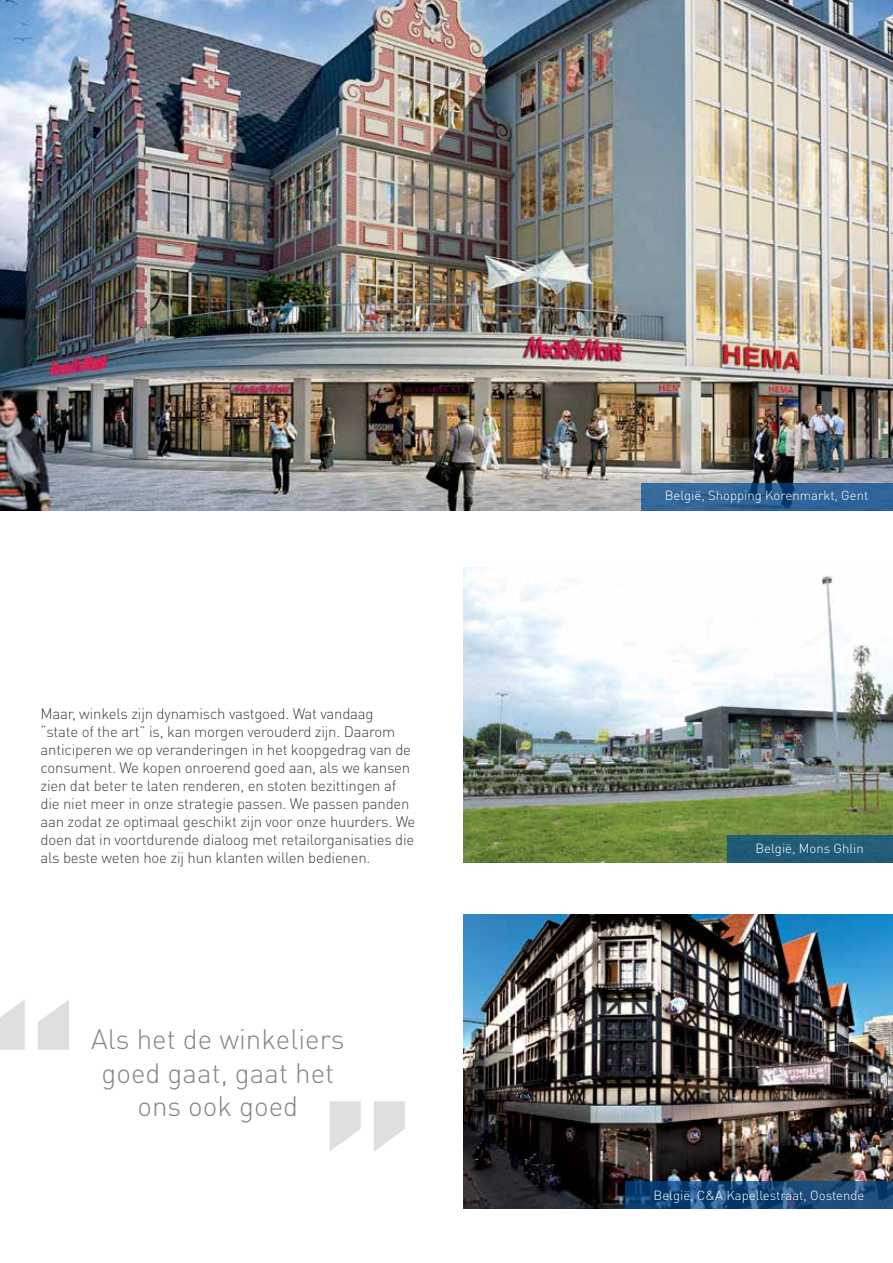
<style>
.page{position:relative;width:893px;height:1263px;background:#fff}
.page>*{position:absolute;margin:0;border:0;box-sizing:border-box;transform-origin:0 0}
.t1{font:900 189.6px "DIN Pro";color:#d1d3d4}
.t2{font:300 27.75px/33.3px "DIN Pro";color:#85868a;text-align:center}
.t3{font:300 15px/18px "DIN Pro";letter-spacing:-.015em;color:#414042}
.t4{font:300 13.05px "DIN Pro";color:#fff}
</style>
<div class="page">
<img style="left:0;top:0;width:893px;height:510px">
<svg style="left:641px;top:483px;width:252px;height:27px;background:#2d6195"></svg>
<img style="left:463px;top:914px;width:430px;height:295px">
<img style="left:463px;top:568px;width:430px;height:294px">
<svg style="left:625px;top:1182px;width:268px;height:27px;background:#174879"></svg>
<div style="left:727px;top:835px;width:166px;height:27px;background:#225c77"></div>
<p class="t3" style="left:41px;top:704px;width:376px">Maar, winkels zijn dynamisch vastgoed. Wat vandaag<br>“state of the art” is, kan morgen verouderd zijn. Daarom anticiperen we op veranderingen in het koopgedrag van de consument. We kopen onroerend goed aan, als we kansen zien dat beter te laten renderen, en stoten bezittingen af die niet meer in onze strategie passen. We passen panden aan zodat ze optimaal geschikt zijn voor onze huurders. We doen dat in voortdurende dialoog met retailorganisaties die als beste weten hoe zij hun klanten willen bedienen.</p>
<h1 class="t1" style="left:-17px;top:960px;width:98px">“</h1>
<h2 class="t2" style="left:91px;top:1022px;width:255px">Als het de winkeliers goed gaat, gaat het</h2>
<h2 class="t2" style="left:137px;top:1088px;width:162px">ons ook goed</h2>
<h1 class="t1" style="left:416px;top:1191px;width:98px;rotate:-180deg">“</h1>
<p class="t4" style="left:665px;top:486px;width:205px">België, Shopping Korenmarkt, Gent</p>
<p class="t4" style="left:755px;top:840px;width:110px">België, Mons Ghlin</p>
<p class="t4" style="left:654px;top:1186px;width:212px">België, C&amp;A Kapellestraat, Oostende</p>
</div>
